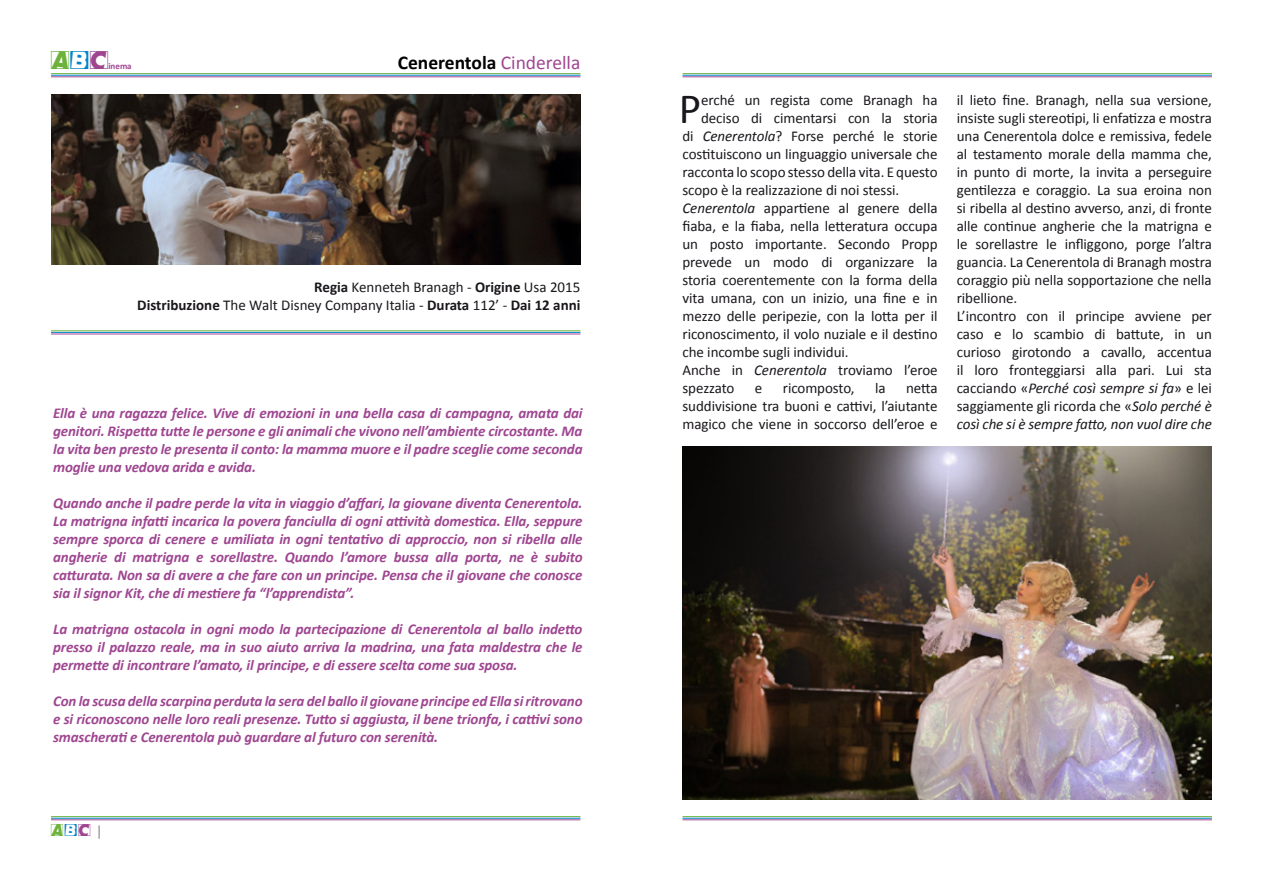
<style>
.page{position:relative;width:1263px;height:893px;background:#fff}
.page>*{position:absolute;margin:0;border:0;box-sizing:border-box;transform-origin:0 0}
.t1{font:43.35px "Calibri";color:#1a171c}
.t2{font:22.5px "Comet Positive";color:#6cb23b}
.t3{font:700 19.5px "Calibri";color:#000}
.t4{font:15px/18px "Calibri";letter-spacing:-.005em;color:#1a171c;text-align:right}
.t5{font:italic 700 15px/18px "Calibri";letter-spacing:-.01em;color:#9f4691;text-align:justify}
.t6{font:15px "Comet Positive";color:#6cb23b}
.t7{font:700 9px "Calibri";color:#9f4691}
.s1{font-family:"Comet Negative";color:#0084ca}
.s2{color:#9f4691}
.s3{font-weight:400;color:#9f4691}
.s4{font-weight:700}
.s5{font-family:"Calibri";color:#87888a}
.s6{font-style:italic}
</style>
<div class="page">
<hr style="left:51px;top:73px;width:529px;height:1px;background:#6cb23b">
<hr style="left:51px;top:75px;width:529px;height:1px;background:#0084ca">
<hr style="left:51px;top:77px;width:529px;height:1px;background:#9f4691">
<hr style="left:51px;top:331px;width:529px;height:1px;background:#6cb23b">
<hr style="left:51px;top:332px;width:529px;height:1px;background:#0084ca">
<hr style="left:51px;top:334px;width:529px;height:1px;background:#9f4691">
<hr style="left:682px;top:816px;width:530px;height:1px;background:#6cb23b">
<hr style="left:682px;top:818px;width:530px;height:1px;background:#0084ca">
<hr style="left:682px;top:819px;width:530px;height:1px;background:#9f4691">
<hr style="left:682px;top:73px;width:530px;height:1px;background:#6cb23b">
<hr style="left:682px;top:75px;width:530px;height:1px;background:#0084ca">
<hr style="left:682px;top:77px;width:530px;height:1px;background:#9f4691">
<img style="left:51px;top:94px;width:529px;height:170px">
<hr style="left:51px;top:816px;width:529px;height:1px;background:#6cb23b">
<hr style="left:51px;top:818px;width:529px;height:1px;background:#0084ca">
<hr style="left:51px;top:819px;width:529px;height:1px;background:#9f4691">
<img style="left:682px;top:446px;width:530px;height:354px">
<h2 class="t2" style="left:51px;top:51px;width:61px">A<span class="s1">b</span><span class="s2">C</span></h2>
<p class="t7" style="left:108px;top:60px;width:25px">inema</p>
<h3 class="t3" style="left:398px;top:50px;width:184px">Cenerentola <span class="s3">Cinderella</span></h3>
<p class="t4" style="left:137px;top:278px;width:445px"><span class="s4">Regia</span> Kenneteh Branagh - <span class="s4">Origine</span> Usa 2015<br><span class="s4">Distribuzione</span> The Walt Disney Company Italia - <span class="s4">Durata</span> 112’ - <span class="s4">Dai 12 anni</span></p>
<p class="t5" style="left:53px;top:404px;width:531px">Ella è una ragazza felice. Vive di emozioni in una bella casa di campagna, amata dai genitori. Rispetta tutte le persone e gli animali che vivono nell’ambiente circostante. Ma la vita ben presto le presenta il conto: la mamma muore e il padre sceglie come seconda moglie una vedova arida e avida.</p>
<p class="t5" style="left:53px;top:494px;width:531px">Quando anche il padre perde la vita in viaggio d’affari, la giovane diventa Cenerentola.<br>La matrigna infatti incarica la povera fanciulla di ogni attività domestica. Ella, seppure sempre sporca di cenere e umiliata in ogni tentativo di approccio, non si ribella alle angherie di matrigna e sorellastre. Quando l’amore bussa alla porta, ne è subito catturata. Non sa di avere a che fare con un principe. Pensa che il giovane che conosce sia il signor Kit, che di mestiere fa “l’apprendista”.</p>
<p class="t5" style="left:53px;top:620px;width:531px">La matrigna ostacola in ogni modo la partecipazione di Cenerentola al ballo indetto presso il palazzo reale, ma in suo aiuto arriva la madrina, una fata maldestra che le permette di incontrare l’amato, il principe, e di essere scelta come sua sposa.</p>
<p class="t5" style="left:53px;top:692px;width:531px">Con la scusa della scarpina perduta la sera del ballo il giovane principe ed Ella si ritrovano e si riconoscono nelle loro reali presenze. Tutto si aggiusta, il bene trionfa, i cattivi sono smascherati e Cenerentola può guardare al futuro con serenità.</p>
<p class="t6" style="left:51px;top:824px;width:53px">A<span class="s1">b</span><span class="s2">C</span> <span class="s5">|</span></p>
<h1 class="t1" style="left:679px;top:81px;width:24px">P</h1>
<p class="t4" style="left:701px;top:91px;width:238px">erché un regista come Branagh ha</p>
<p class="t4" style="left:701px;top:109px;width:238px">deciso di cimentarsi con la storia</p>
<p class="t4" style="left:682px;top:127px;width:256px">di <span class="s6">Cenerentola</span>? Forse perché le storie</p>
<p class="t4" style="left:682px;top:145px;width:257px">costituiscono un linguaggio universale che</p>
<p class="t4" style="left:682px;top:163px;width:257px">racconta lo scopo stesso della vita. E questo</p>
<p class="t4" style="left:682px;top:181px;width:218px">scopo è la realizzazione di noi stessi.</p>
<p class="t4" style="left:682px;top:199px;width:257px"><span class="s6">Cenerentola</span> appartiene al genere della</p>
<p class="t4" style="left:682px;top:217px;width:256px">fiaba, e la fiaba, nella letteratura occupa</p>
<p class="t4" style="left:682px;top:235px;width:257px">un posto importante. Secondo Propp</p>
<p class="t4" style="left:682px;top:253px;width:257px">prevede un modo di organizzare la</p>
<p class="t4" style="left:682px;top:271px;width:257px">storia coerentemente con la forma della</p>
<p class="t4" style="left:682px;top:289px;width:257px">vita umana, con un inizio, una fine e in</p>
<p class="t4" style="left:682px;top:307px;width:256px">mezzo delle peripezie, con la lotta per il</p>
<p class="t4" style="left:682px;top:325px;width:257px">riconoscimento, il volo nuziale e il destino</p>
<p class="t4" style="left:682px;top:343px;width:168px">che incombe sugli individui.</p>
<p class="t4" style="left:682px;top:361px;width:257px">Anche in <span class="s6">Cenerentola</span> troviamo l’eroe</p>
<p class="t4" style="left:682px;top:379px;width:53px">spezzato</p>
<p class="t4" style="left:755px;top:379px;width:9px">e</p>
<p class="t4" style="left:783px;top:379px;width:73px">ricomposto,</p>
<p class="t4" style="left:875px;top:379px;width:12px">la</p>
<p class="t4" style="left:682px;top:379px;width:257px;text-align:justify;text-indent:224px">netta suddivisione tra buoni e cattivi, l’aiutante magico che viene in soccorso dell’eroe e</p>
<p class="t4" style="left:957px;top:91px;width:257px;text-align:left">il lieto fine. Branagh, nella sua versione, insiste sugli stereotipi, li enfatizza e mostra una Cenerentola dolce e remissiva, fedele al testamento morale della mamma che, in punto di morte, la invita a perseguire gentilezza e coraggio. La sua eroina non si ribella al destino avverso, anzi, di fronte alle continue angherie che la matrigna e le sorellastre le infliggono, porge l’altra guancia. La Cenerentola di Branagh mostra coraggio più nella sopportazione che nella ribellione.<br>L’incontro con il principe avviene per caso e lo scambio di battute, in un curioso girotondo a cavallo, accentua il loro fronteggiarsi alla pari. Lui sta cacciando «<span class="s6">Perché così sempre si fa</span>» e lei saggiamente gli ricorda che «<span class="s6">Solo perché è così che si è sempre fatto, non vuol dire che</span></p>
</div>
